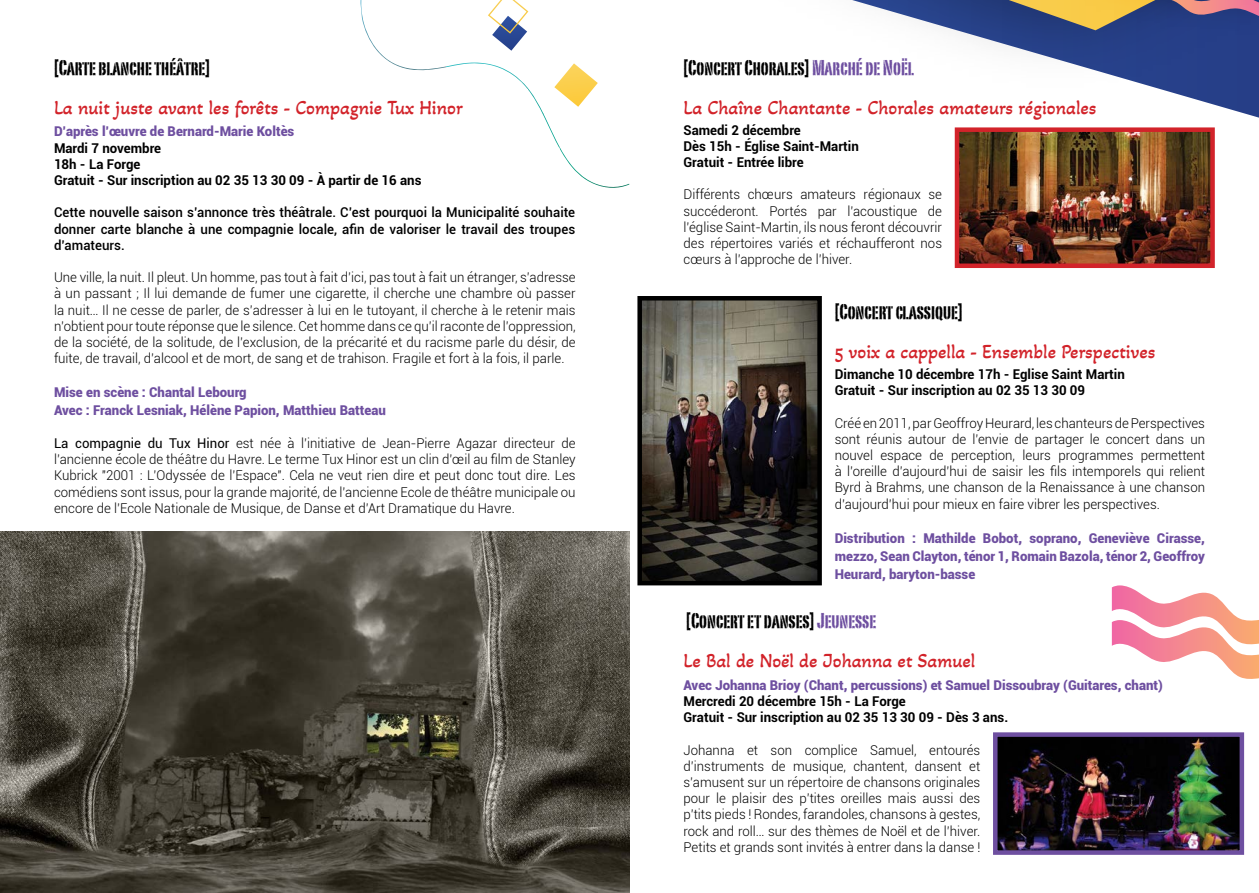
<style>
.page{position:relative;width:1259px;height:893px;background:#fff}
.page>*{position:absolute;margin:0;border:0;box-sizing:border-box;transform-origin:0 0}
.Theme_entre_crochet{font:21px "Portago ITCTT";color:#000}
.Titre_de_spectacle{font:20.4px "Akaya Kanadaka";color:#d2232a;scale:.95 1}
.Texte_courant{font:300 13.5px/16.2px "Roboto";color:#000;text-align:justify}
.Texte_courant-2{font:900 13.5px/18px "Roboto";color:#6e4fa0;text-align:justify}
.Ligne_date___heure{font:700 13.5px "Roboto";color:#000}
.Texte_courant-3{font:500 13.5px/16.2px "Roboto";color:#000;text-align:justify}
.s1{font-weight:400}
.s2{color:#6e4fa0}
</style>
<div class="page">
<img style="left:0;top:531px;width:629px;height:362px">
<img style="left:959px;top:132px;width:250px;height:131px">
<div style="left:954px;top:127px;width:260px;height:141px;border:4px solid #d2232a"></div>
<img style="left:998px;top:737px;width:241px;height:113px">
<div style="left:993px;top:732px;width:251px;height:123px;border:4px solid #6e4fa0"></div>
<img style="left:642px;top:301px;width:175px;height:279px">
<div style="left:637px;top:296px;width:185px;height:289px;border:4px solid #000"></div>
<img style="left:852px;top:0;width:407px;height:118px">
<svg style="left:1008px;top:0;width:30px;height:30px"></svg>
<img style="left:1038px;top:16px;width:221px;height:31px">
<img style="left:1038px;top:0;width:221px;height:16px">
<svg style="left:1111px;top:585px;width:148px;height:94px"></svg>
<svg style="left:360px;top:0;width:86px;height:71px"></svg>
<img style="left:585px;top:179px;width:44px;height:9px">
<img style="left:572px;top:167px;width:14px;height:12px">
<img style="left:560px;top:148px;width:13px;height:19px">
<img style="left:543px;top:113px;width:17px;height:36px">
<img style="left:527px;top:87px;width:16px;height:28px">
<img style="left:513px;top:74px;width:14px;height:14px">
<img style="left:499px;top:67px;width:14px;height:8px">
<img style="left:446px;top:63px;width:53px;height:5px">
<svg style="left:554px;top:63px;width:44px;height:44px"></svg>
<svg style="left:488px;top:0;width:40px;height:51px"></svg>
<p class="Theme_entre_crochet" style="left:54px;top:54px;width:157px">[Carte blanche théâtre]</p>
<p class="Titre_de_spectacle" style="left:54px;top:95px;width:432px">La nuit juste avant les forêts - Compagnie Tux Hinor</p>
<p class="Texte_courant-2" style="left:54px;top:122px;width:242px">D’après l’œuvre de Bernard-Marie Koltès</p>
<p class="Ligne_date___heure" style="left:54px;top:138px;width:109px">Mardi 7 novembre</p>
<p class="Ligne_date___heure" style="left:54px;top:155px;width:88px">18h - La Forge</p>
<p class="Ligne_date___heure" style="left:54px;top:171px;width:369px">Gratuit - Sur inscription au 02 35 13 30 09 - À partir de 16 ans</p>
<p class="Texte_courant-3" style="left:54px;top:204px;width:523px">Cette nouvelle saison s’annonce très théâtrale. C’est pourquoi la Municipalité souhaite donner carte blanche à une compagnie locale, afin de valoriser le travail des troupes d’amateurs.</p>
<p class="Texte_courant" style="left:54px;top:269px;width:523px">Une ville, la nuit. Il pleut. Un homme, pas tout à fait d’ici, pas tout à fait un étranger, s’adresse à un passant ; Il lui demande de fumer une cigarette, il cherche une chambre où passer la nuit… Il ne cesse de parler, de s’adresser à lui en le tutoyant, il cherche à le retenir mais n’obtient pour toute réponse que le silence. Cet homme dans ce qu’il raconte de l’oppression, de la société, de la solitude, de l’exclusion, de la précarité et du racisme parle du désir, de fuite, de travail, d’alcool et de mort, de sang et de trahison. Fragile et fort à la fois, il parle.</p>
<p class="Texte_courant-2" style="left:54px;top:383px;width:194px">Mise en scène : Chantal Lebourg</p>
<p class="Texte_courant-2" style="left:54px;top:401px;width:333px">Avec : Franck Lesniak, Hélène Papion, Matthieu Batteau</p>
<p class="Texte_courant" style="left:54px;top:435px;width:523px"><span class="s1">La compagnie du Tux Hinor</span> est née à l’initiative de Jean-Pierre Agazar directeur de l’ancienne école de théâtre du Havre. Le terme Tux Hinor est un clin d’œil au film de Stanley Kubrick "2001 : L’Odyssée de l’Espace". Cela ne veut rien dire et peut donc tout dire. Les comédiens sont issus, pour la grande majorité, de l’ancienne Ecole de théâtre municipale ou encore de l’Ecole Nationale de Musique, de Danse et d’Art Dramatique du Havre.</p>
<p class="Theme_entre_crochet" style="left:683px;top:54px;width:232px">[Concert Chorales] <span class="s2">Marché de Noël</span></p>
<p class="Titre_de_spectacle" style="left:683px;top:95px;width:436px">La Chaîne Chantante - Chorales amateurs régionales</p>
<p class="Ligne_date___heure" style="left:683px;top:120px;width:119px">Samedi 2 décembre</p>
<p class="Ligne_date___heure" style="left:683px;top:137px;width:177px">Dès 15h - Église Saint-Martin</p>
<p class="Ligne_date___heure" style="left:683px;top:153px;width:122px">Gratuit - Entrée libre</p>
<p class="Texte_courant" style="left:683px;top:186px;width:260px">Différents chœurs amateurs régionaux se succéderont. Portés par l’acoustique de l’église Saint-Martin, ils nous feront découvrir des répertoires variés et réchaufferont nos cœurs à l’approche de l’hiver.</p>
<p class="Theme_entre_crochet" style="left:834px;top:298px;width:129px">[Concert classique]</p>
<p class="Titre_de_spectacle" style="left:834px;top:339px;width:339px">5 voix a cappella - Ensemble Perspectives</p>
<p class="Ligne_date___heure" style="left:834px;top:365px;width:292px">Dimanche 10 décembre 17h - Eglise Saint Martin</p>
<p class="Ligne_date___heure" style="left:834px;top:381px;width:252px">Gratuit - Sur inscription au 02 35 13 30 09</p>
<p class="Texte_courant" style="left:834px;top:414px;width:372px">Créé en 2011, par Geoffroy Heurard, les chanteurs de Perspectives sont réunis autour de l’envie de partager le concert dans un nouvel espace de perception, leurs programmes permettent à l’oreille d’aujourd’hui de saisir les fils intemporels qui relient Byrd à Brahms, une chanson de la Renaissance à une chanson d’aujourd’hui pour mieux en faire vibrer les perspectives.</p>
<p class="Texte_courant-2" style="left:834px;top:528px;width:372px">Distribution : Mathilde Bobot, soprano, Geneviève Cirasse, mezzo, Sean Clayton, ténor 1, Romain Bazola, ténor 2, Geoffroy Heurard, baryton-basse</p>
<p class="Theme_entre_crochet" style="left:686px;top:607px;width:191px">[Concert et danses] <span class="s2">Jeunesse</span></p>
<p class="Titre_de_spectacle" style="left:683px;top:648px;width:308px">Le Bal de Noël de Johanna et Samuel</p>
<p class="Texte_courant-2" style="left:683px;top:675px;width:481px">Avec Johanna Brioy (Chant, percussions) et Samuel Dissoubray (Guitares, chant)</p>
<p class="Ligne_date___heure" style="left:683px;top:692px;width:224px">Mercredi 20 décembre 15h - La Forge</p>
<p class="Ligne_date___heure" style="left:683px;top:708px;width:326px">Gratuit - Sur inscription au 02 35 13 30 09 - Dès 3 ans.</p>
<p class="Texte_courant" style="left:683px;top:741px;width:298px">Johanna et son complice Samuel, entourés d’instruments de musique, chantent, dansent et s’amusent sur un répertoire de chansons originales pour le plaisir des p’tites oreilles mais aussi des p’tits pieds ! Rondes, farandoles, chansons à gestes, rock and roll… sur des thèmes de Noël et de l’hiver.<br>Petits et grands sont invités à entrer dans la danse !</p>
</div>
